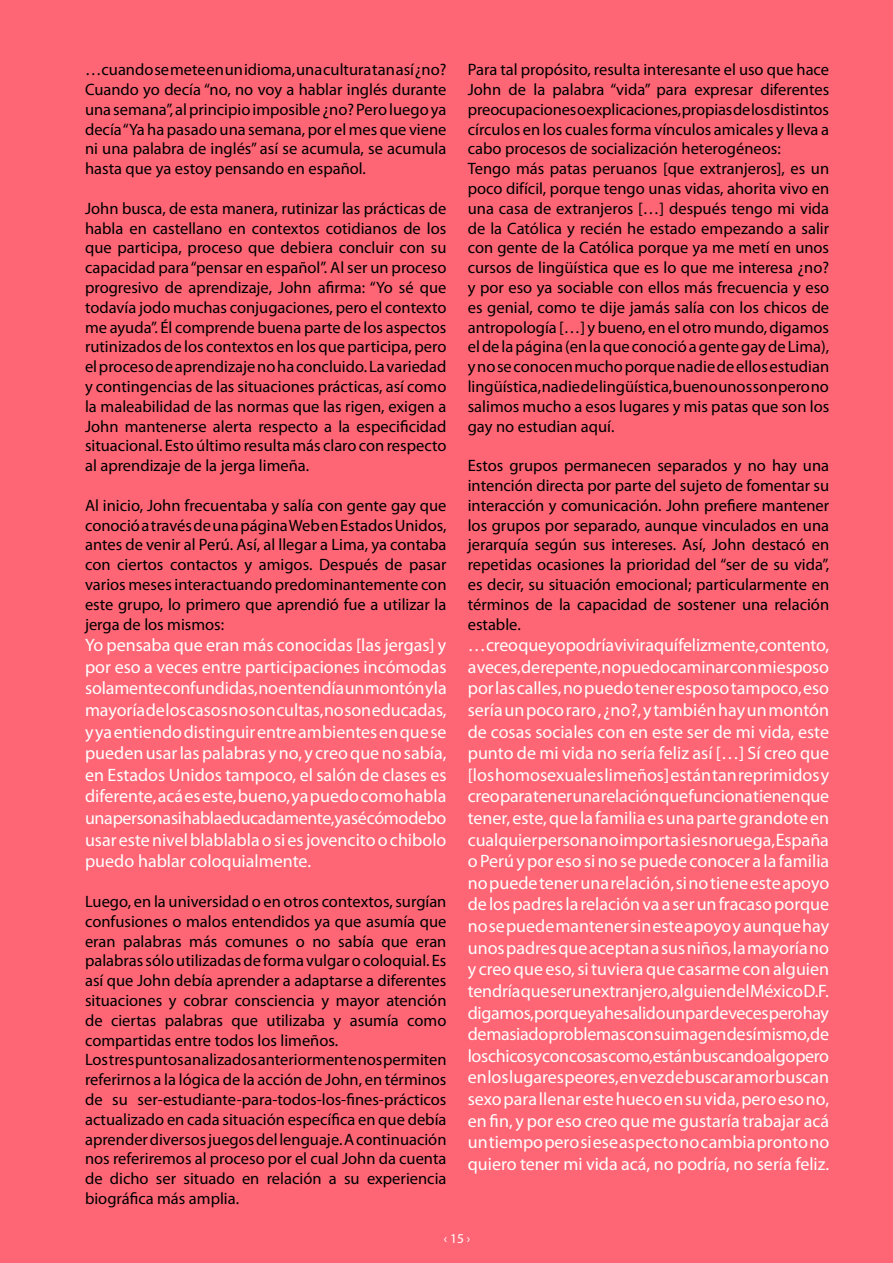
<style>
.page{position:relative;width:893px;height:1263px;background:#fe6575}
.page>*{position:absolute;margin:0;border:0;box-sizing:border-box;transform-origin:0 0}
.t1{font:18px/21.6px "Myriad Pro";color:#fff;text-align:justify}
.t2{font:16.5px/19.8px "Myriad Pro";color:#000;text-align:justify}
.t3{font:13.5px "Myriad Pro";color:#fff}
</style>
<div class="page">
<p class="t2" style="left:85px;top:59px;width:363px">…cuando se mete en un idioma, una cultura tan así ¿no?<br>Cuando yo decía “no, no voy a hablar inglés durante una semana”, al principio imposible ¿no? Pero luego ya decía “Ya ha pasado una semana, por el mes que viene ni una palabra de inglés” así se acumula, se acumula hasta que ya estoy pensando en español.</p>
<p class="t2" style="left:85px;top:198px;width:363px">John busca, de esta manera, rutinizar las prácticas de habla en castellano en contextos cotidianos de los que participa, proceso que debiera concluir con su capacidad para “pensar en español”. Al ser un proceso progresivo de aprendizaje, John afirma: “Yo sé que todavía jodo muchas conjugaciones, pero el contexto me ayuda”. Él comprende buena parte de los aspectos rutinizados de los contextos en los que participa, pero el proceso de aprendizaje no ha concluido. La variedad y contingencias de las situaciones prácticas, así como la maleabilidad de las normas que las rigen, exigen a John mantenerse alerta respecto a la especificidad situacional. Esto último resulta más claro con respecto al aprendizaje de la jerga limeña.</p>
<p class="t2" style="left:85px;top:495px;width:363px">Al inicio, John frecuentaba y salía con gente gay que conoció a través de una página Web en Estados Unidos, antes de venir al Perú. Así, al llegar a Lima, ya contaba con ciertos contactos y amigos. Después de pasar varios meses interactuando predominantemente con este grupo, lo primero que aprendió fue a utilizar la jerga de los mismos:</p>
<p class="t1" style="left:85px;top:634px;width:363px">Yo pensaba que eran más conocidas [las jergas] y por eso a veces entre participaciones incómodas solamente confundidas, no entendía un montón y la mayoría de los casos no son cultas, no son educadas, y ya entiendo distinguir entre ambientes en que se pueden usar las palabras y no, y creo que no sabía, en Estados Unidos tampoco, el salón de clases es diferente, acá es este, bueno, ya puedo como habla una persona si habla educadamente, ya sé cómo debo usar este nivel blablabla o si es jovencito o chibolo puedo hablar coloquialmente.</p>
<p class="t2" style="left:85px;top:891px;width:363px;text-align:left">Luego, en la universidad o en otros contextos, surgían confusiones o malos entendidos ya que asumía que eran palabras más comunes o no sabía que eran palabras sólo utilizadas de forma vulgar o coloquial. Es así que John debía aprender a adaptarse a diferentes situaciones y cobrar consciencia y mayor atención de ciertas palabras que utilizaba y asumía como compartidas entre todos los limeños.<br>Los tres puntos analizados anteriormente nos permiten referirnos a la lógica de la acción de John, en términos de su ser-estudiante-para-todos-los-fines-prácticos actualizado en cada situación específica en que debía aprender diversos juegos del lenguaje. A continuación nos referiremos al proceso por el cual John da cuenta de dicho ser situado en relación a su experiencia biográfica más amplia.</p>
<p class="t2" style="left:468px;top:59px;width:363px;text-align:left">Para tal propósito, resulta interesante el uso que hace John de la palabra “vida” para expresar diferentes preocupaciones o explicaciones, propias de los distintos círculos en los cuales forma vínculos amicales y lleva a cabo procesos de socialización heterogéneos:<br>Tengo más patas peruanos [que extranjeros], es un poco difícil, porque tengo unas vidas, ahorita vivo en una casa de extranjeros […] después tengo mi vida de la Católica y recién he estado empezando a salir con gente de la Católica porque ya me metí en unos cursos de lingüística que es lo que me interesa ¿no? y por eso ya sociable con ellos más frecuencia y eso es genial, como te dije jamás salía con los chicos de antropología […] y bueno, en el otro mundo, digamos el de la página (en la que conoció a gente gay de Lima), y no se conocen mucho porque nadie de ellos estudian lingüística, nadie de lingüística, bueno unos son pero no salimos mucho a esos lugares y mis patas que son los gay no estudian aquí.</p>
<p class="t2" style="left:468px;top:455px;width:363px">Estos grupos permanecen separados y no hay una intención directa por parte del sujeto de fomentar su interacción y comunicación. John prefiere mantener los grupos por separado, aunque vinculados en una jerarquía según sus intereses. Así, John destacó en repetidas ocasiones la prioridad del “ser de su vida”, es decir, su situación emocional; particularmente en términos de la capacidad de sostener una relación estable.</p>
<p class="t1" style="left:468px;top:634px;width:363px">… creo que yo podría vivir aquí felizmente, contento, a veces, de repente, no puedo caminar con mi esposo por las calles, no puedo tener esposo tampoco, eso sería un poco raro , ¿no?, y también hay un montón de cosas sociales con en este ser de mi vida, este punto de mi vida no sería feliz así […] Sí creo que [los homosexuales limeños] están tan reprimidos y creo para tener una relación que funciona tienen que tener, este, que la familia es una parte grandote en cualquier persona no importa si es noruega, España o Perú y por eso si no se puede conocer a la familia no puede tener una relación, si no tiene este apoyo de los padres la relación va a ser un fracaso porque no se puede mantener sin este apoyo y aunque hay unos padres que aceptan a sus niños, la mayoría no y creo que eso, si tuviera que casarme con alguien tendría que ser un extranjero, alguien del México D.F. digamos, porque ya he salido un par de veces pero hay demasiado problemas con su imagen de sí mismo, de los chicos y con cosas como, están buscando algo pero en los lugares peores, en vez de buscar amor buscan sexo para llenar este hueco en su vida, pero eso no, en fin, y por eso creo que me gustaría trabajar acá un tiempo pero si ese aspecto no cambia pronto no quiero tener mi vida acá, no podría, no sería feliz.</p>
<p class="t3" style="left:444px;top:1230px;width:28px">‹ 15 ›</p>
</div>
